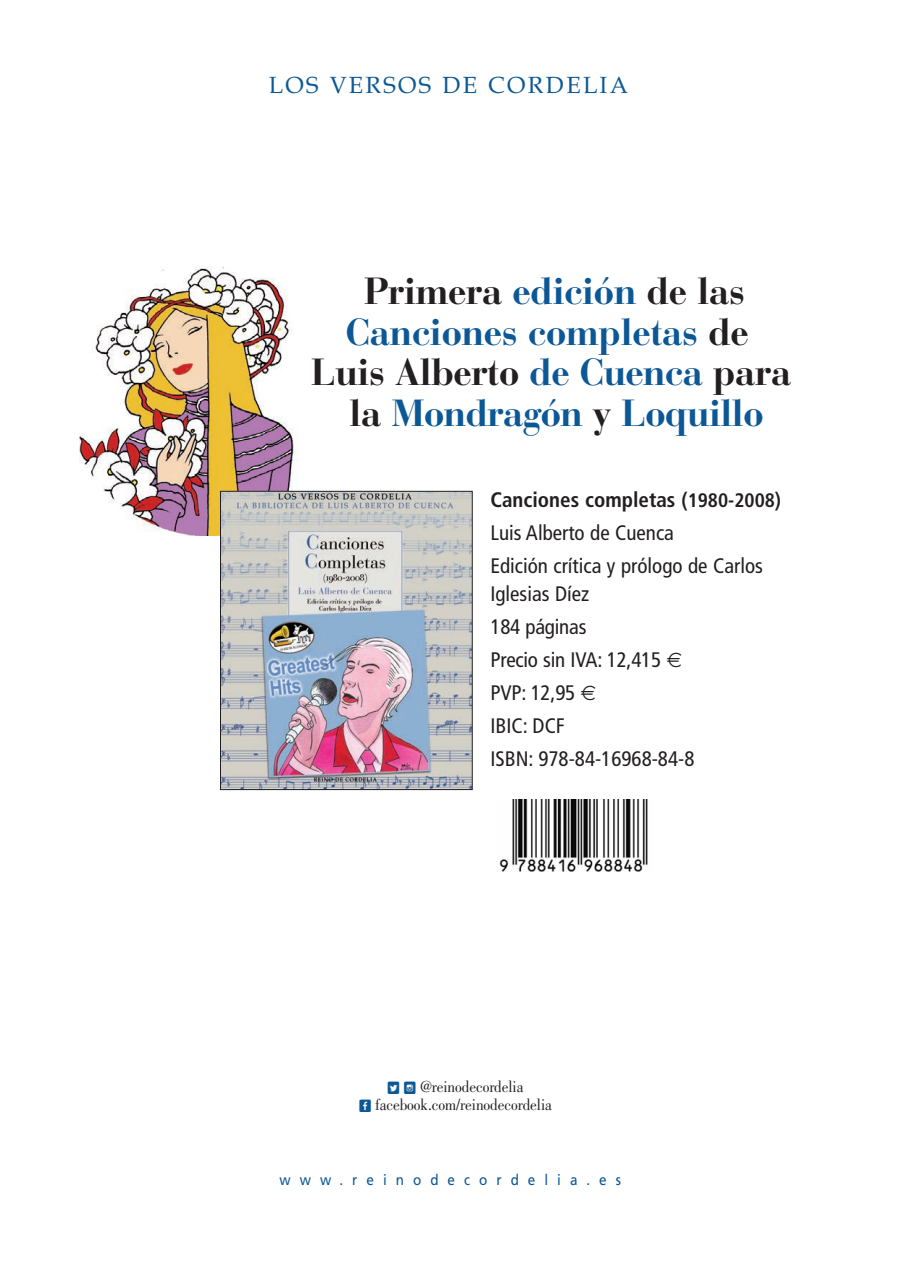
<style>
.page{position:relative;width:897px;height:1264px;background:#fff}
.page>*{position:absolute;margin:0;border:0;box-sizing:border-box;transform-origin:0 0}
.t1{font:700 37.5px/40.5px "Bauer Bodoni";letter-spacing:-.02em;color:#0c5896;text-align:center}
.t2{font:23.4px "Book Antiqua";letter-spacing:.1em;color:#0c5896}
.t3{font:condensed 21px/33px "Frutiger";color:#231f20}
.t4{font:16.5px/18px "Bodoni";letter-spacing:-.005em;color:#231f20;text-align:center;scale:.92 1}
.t5{font:15px "Frutiger";letter-spacing:.665em;color:#0c5896;scale:.9 1}
.s1{color:#231f20}
.s2{font-weight:700}
.s3{font-weight:700;font-size:19.5px}
.s4{font-family:"Social Shapes";font-size:18px;color:#0c5896}
</style>
<div class="page">
<img style="left:80px;top:266px;width:239px;height:269px">
<img style="left:222px;top:493px;width:248px;height:295px">
<div style="left:220px;top:491px;width:252px;height:299px;border:1px solid #231f20"></div>
<img style="left:499px;top:799px;width:149px;height:72px">
<p class="t2" style="left:269px;top:72px;width:360px">LOS VERSOS DE CORDELIA</p>
<h1 class="t1" style="left:311px;top:276px;width:482px"><span class="s1">Primera</span> edición <span class="s1">de las<br></span>Canciones completas <span class="s1">de<br>Luis Alberto</span> de Cuenca <span class="s1">para la</span> Mondragón <span class="s1">y</span> Loquillo</h1>
<p class="t3" style="left:490px;top:485px;width:292px"><span class="s2">Canciones completas (</span><span class="s3">1980-2008</span><span class="s2">)<br></span>Luis Alberto de Cuenca<br>Edición crítica y prólogo de Carlos</p>
<p class="t3" style="left:490px;top:579px;width:205px">Iglesias Díez<br>184 páginas<br>Precio sin IVA: 12,415<br>PVP: 12,95<br>IBIC: DCF<br>ISBN: 978-84-16968-84-8</p>
<p class="t4" style="left:359px;top:1079px;width:211px"><span class="s4">N P</span> @reinodecordelia<br><span class="s4">M</span> facebook.com/reinodecordelia</p>
<p class="t5" style="left:279px;top:1173px;width:381px">www.reinodecordelia.es</p>
</div>
